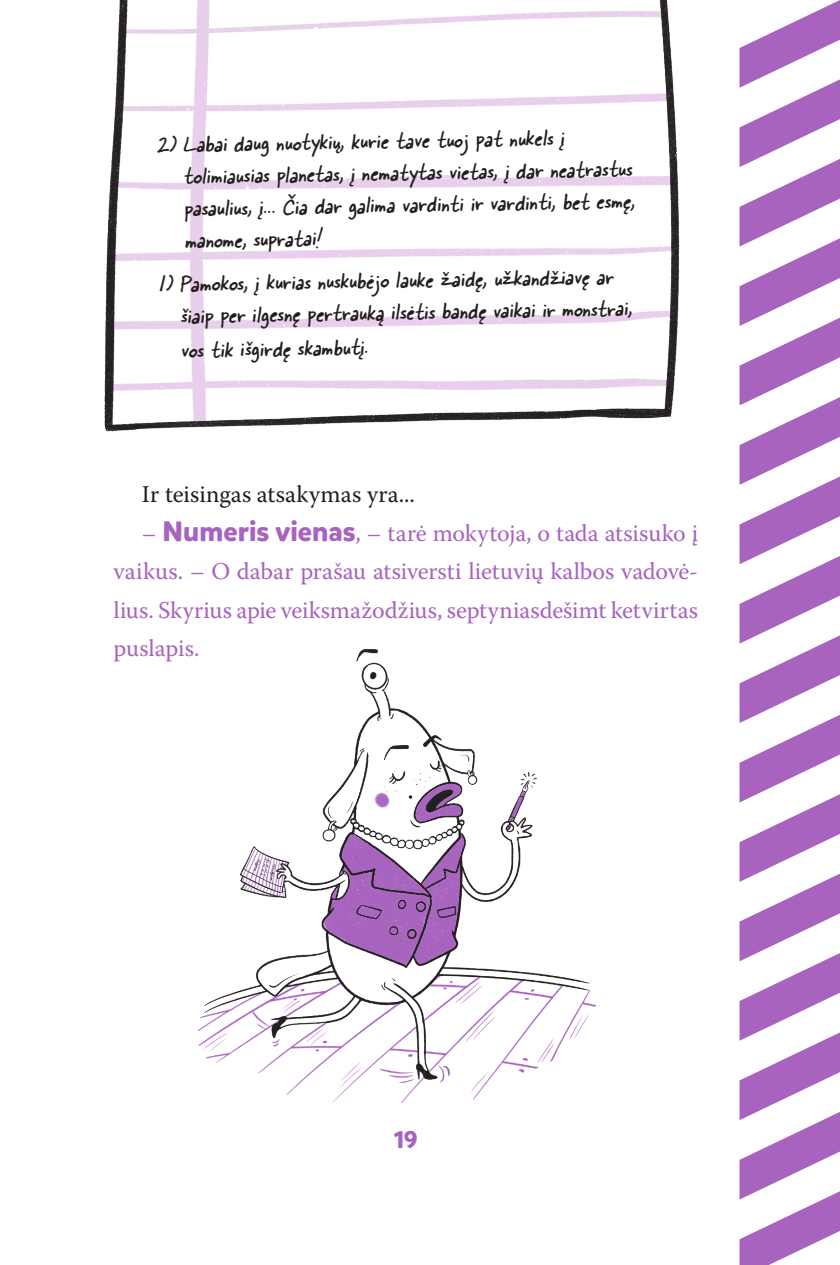
<style>
.page{position:relative;width:840px;height:1265px;background:#fff}
.page>*{position:absolute;margin:0;border:0;box-sizing:border-box;transform-origin:0 0}
.t1{font:italic 500 26px/32px "Skippy Sharp";color:#231f20}
.t2{font:24px/38.4px "Warnock Pro";color:#a763be;text-align:justify}
.t3{font:24px "Warnock Pro";letter-spacing:.01em;color:#231f20}
.t4{font:700 24px "Mikado";color:#a763be}
.s1{font-family:"Mikado";font-weight:700;font-size:28px}
</style>
<div class="page">
<svg style="left:739px;top:0;width:100px;height:1264px"></svg>
<img style="left:197px;top:649px;width:400px;height:454px">
<img style="left:104px;top:0;width:576px;height:432px">
<p class="t1" style="left:182px;top:127px;width:452px;text-indent:-26px;rotate:-1deg">2) Labai daug nuotykių, kurie tave tuoj pat nukels į tolimiausias planetas, į nematytas vietas, į dar neatrastus pasaulius, į... Čia dar galima vardinti ir vardinti, bet esmę, manome, supratai!</p>
<p class="t1" style="left:179px;top:266px;width:453px;text-indent:-21px;rotate:-1deg">1) Pamokos, į kurias nuskubėjo lauke žaidę, užkandžiavę ar šiaip per ilgesnę pertrauką ilsėtis bandę vaikai ir monstrai,</p>
<p class="t1" style="left:180px;top:333px;width:189px;rotate:-1deg">vos tik išgirdę skambutį.</p>
<p class="t3" style="left:142px;top:480px;width:274px">Ir teisingas atsakymas yra...</p>
<p class="t2" style="left:113px;top:513px;width:586px;text-indent:28px">– <span class="s1">Numeris vienas</span>, – tarė mokytoja, o tada atsisuko į vaikus. – O dabar prašau atsiversti lietuvių kalbos vadovė&shy;lius. Skyrius apie veiksmažodžius, septyniasdešimt ketvirtas puslapis.</p>
<p class="t4" style="left:394px;top:1124px;width:25px">19</p>
</div>
